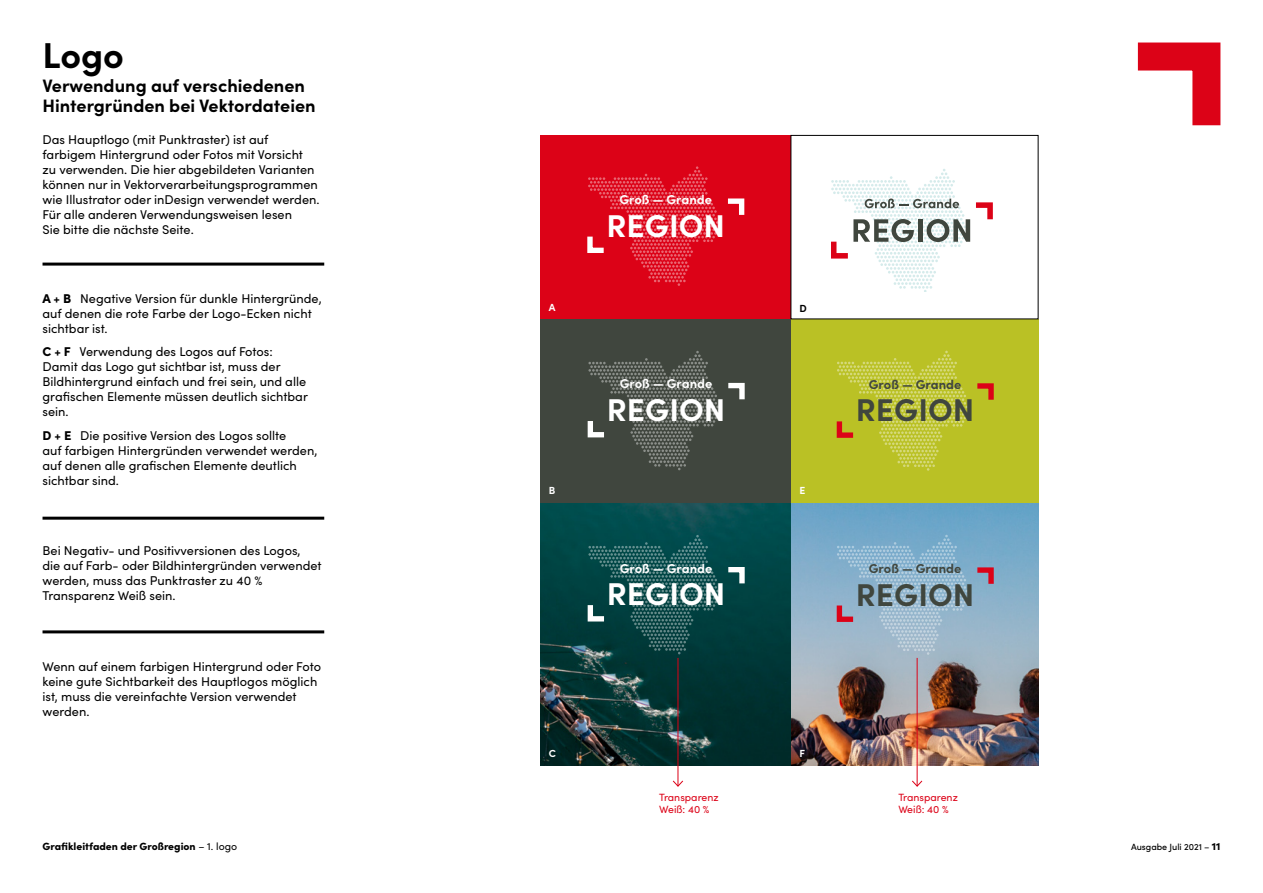
<style>
.page{position:relative;width:1263px;height:893px;background:#fff}
.page>*{position:absolute;margin:0;border:0;box-sizing:border-box;transform-origin:0 0}
.t1{font:700 36px "Sofia Pro";color:#000}
.t2{font:700 31.5px "Sofia Pro";color:#fff}
.t3{font:700 31.5px "Sofia Pro";color:#40463e}
.t4{font:700 18px/19.5px "Sofia Pro";color:#000}
.t5{font:700 12.9px "Sofia Pro";color:#fff}
.t6{font:700 12.9px "Sofia Pro";color:#40463e}
.t7{font:12.75px/15px "Sofia Pro";color:#000}
.t8{font:10.5px/12px "Sofia Pro";color:#dc0217}
.t9{font:900 10.5px "Sofia Pro";color:#000}
.t10{font:700 10.35px "Sofia Pro";color:#fff}
.t11{font:700 10.35px "Sofia Pro";color:#000}
.t12{font:500 9px "Sofia Pro";color:#000}
.s1{font-weight:900}
.s2{font-weight:400}
.s3{font-weight:900;font-size:10.5px}
</style>
<div class="page">
<svg style="left:1137px;top:42px;width:84px;height:84px"></svg>
<div style="left:540px;top:135px;width:251px;height:184px;background:#dc0217"></div>
<div style="left:791px;top:319px;width:247px;height:184px;background:#bac125"></div>
<img style="left:791px;top:503px;width:247px;height:262px">
<svg style="left:976px;top:202px;width:17px;height:17px"></svg>
<svg style="left:831px;top:169px;width:139px;height:123px"></svg>
<svg style="left:836px;top:351px;width:158px;height:120px"></svg>
<svg style="left:834px;top:535px;width:162px;height:120px;background:#94b3cb"></svg>
<svg style="left:587px;top:166px;width:158px;height:120px"></svg>
<div style="left:540px;top:319px;width:251px;height:184px;background:#40463e"></div>
<svg style="left:540px;top:503px;width:251px;height:262px;background:#0b3e3d"></svg>
<svg style="left:587px;top:351px;width:158px;height:119px"></svg>
<svg style="left:585px;top:535px;width:162px;height:119px;background:#145151"></svg>
<hr style="left:678px;top:658px;width:1px;height:128px;background:#dc0217">
<svg style="left:672px;top:780px;width:11px;height:7px"></svg>
<hr style="left:917px;top:658px;width:1px;height:128px;background:#dc0217">
<svg style="left:912px;top:780px;width:11px;height:7px"></svg>
<hr style="left:43px;top:263px;width:281px;height:3px;background:#000">
<hr style="left:43px;top:517px;width:281px;height:3px;background:#000">
<hr style="left:43px;top:630px;width:281px;height:3px;background:#000">
<h1 class="t1" style="left:43px;top:28px;width:83px">Logo</h1>
<h3 class="t4" style="left:43px;top:75px;width:275px">Verwendung auf verschiedenen<br>Hintergründen bei Vektordateien</h3>
<p class="t7" style="left:43px;top:132px;width:279px">Das Hauptlogo (mit Punktraster) ist auf farbigem Hintergrund oder Fotos mit Vorsicht zu verwenden. Die hier abgebildeten Varianten können nur in Vektorverarbeitungsprogrammen wie Illustrator oder inDesign verwendet werden.<br>Für alle anderen Verwendungsweisen lesen<br>Sie bitte die nächste Seite.</p>
<p class="t7" style="left:43px;top:290px;width:281px"><span class="s1">A + B</span> Negative Version für dunkle Hintergründe, auf denen die rote Farbe der Logo-Ecken nicht sichtbar ist.</p>
<p class="t7" style="left:43px;top:344px;width:267px"><span class="s1">C + F</span> Verwendung des Logos auf Fotos:<br>Damit das Logo gut sichtbar ist, muss der Bildhintergrund einfach und frei sein, und alle grafischen Elemente müssen deutlich sichtbar sein.</p>
<p class="t7" style="left:43px;top:427px;width:276px"><span class="s1">D + E</span> Die positive Version des Logos sollte<br>auf farbigen Hintergründen verwendet werden, auf denen alle grafischen Elemente deutlich sichtbar sind.</p>
<p class="t7" style="left:43px;top:543px;width:281px">Bei Negativ- und Positivversionen des Logos, die auf Farb- oder Bildhintergründen verwendet werden, muss das Punktraster zu 40 % Transparenz Weiß sein.</p>
<p class="t7" style="left:43px;top:658px;width:280px">Wenn auf einem farbigen Hintergrund oder Foto keine gute Sichtbarkeit des Hauptlogos möglich ist, muss die vereinfachte Version verwendet werden.</p>
<p class="t10" style="left:549px;top:300px;width:8px">A</p>
<p class="t10" style="left:549px;top:482px;width:8px">B</p>
<p class="t5" style="left:619px;top:190px;width:94px">Groß — Grande</p>
<h2 class="t2" style="left:606px;top:201px;width:120px">REGION</h2>
<p class="t5" style="left:620px;top:374px;width:94px">Groß — Grande</p>
<h2 class="t2" style="left:607px;top:386px;width:120px">REGION</h2>
<p class="t5" style="left:620px;top:558px;width:94px">Groß — Grande</p>
<h2 class="t2" style="left:607px;top:570px;width:120px">REGION</h2>
<p class="t11" style="left:799px;top:300px;width:9px">D</p>
<p class="t10" style="left:799px;top:483px;width:7px">E</p>
<p class="t6" style="left:869px;top:374px;width:94px">Groß — Grande</p>
<h2 class="t3" style="left:856px;top:386px;width:120px">REGION</h2>
<p class="t6" style="left:869px;top:558px;width:94px">Groß — Grande</p>
<h2 class="t3" style="left:856px;top:570px;width:120px">REGION</h2>
<p class="t10" style="left:549px;top:745px;width:9px">C</p>
<p class="t10" style="left:799px;top:745px;width:7px">F</p>
<p class="t8" style="left:659px;top:791px;width:61px">Transparenz<br>Weiß: 40 %</p>
<p class="t8" style="left:898px;top:791px;width:61px">Transparenz<br>Weiß: 40 %</p>
<p class="t9" style="left:43px;top:838px;width:196px">Grafikleitfaden der Großregion <span class="s2">– 1. logo</span></p>
<p class="t12" style="left:1131px;top:841px;width:91px">Ausgabe Juli 2021 – <span class="s3">11</span></p>
</div>
